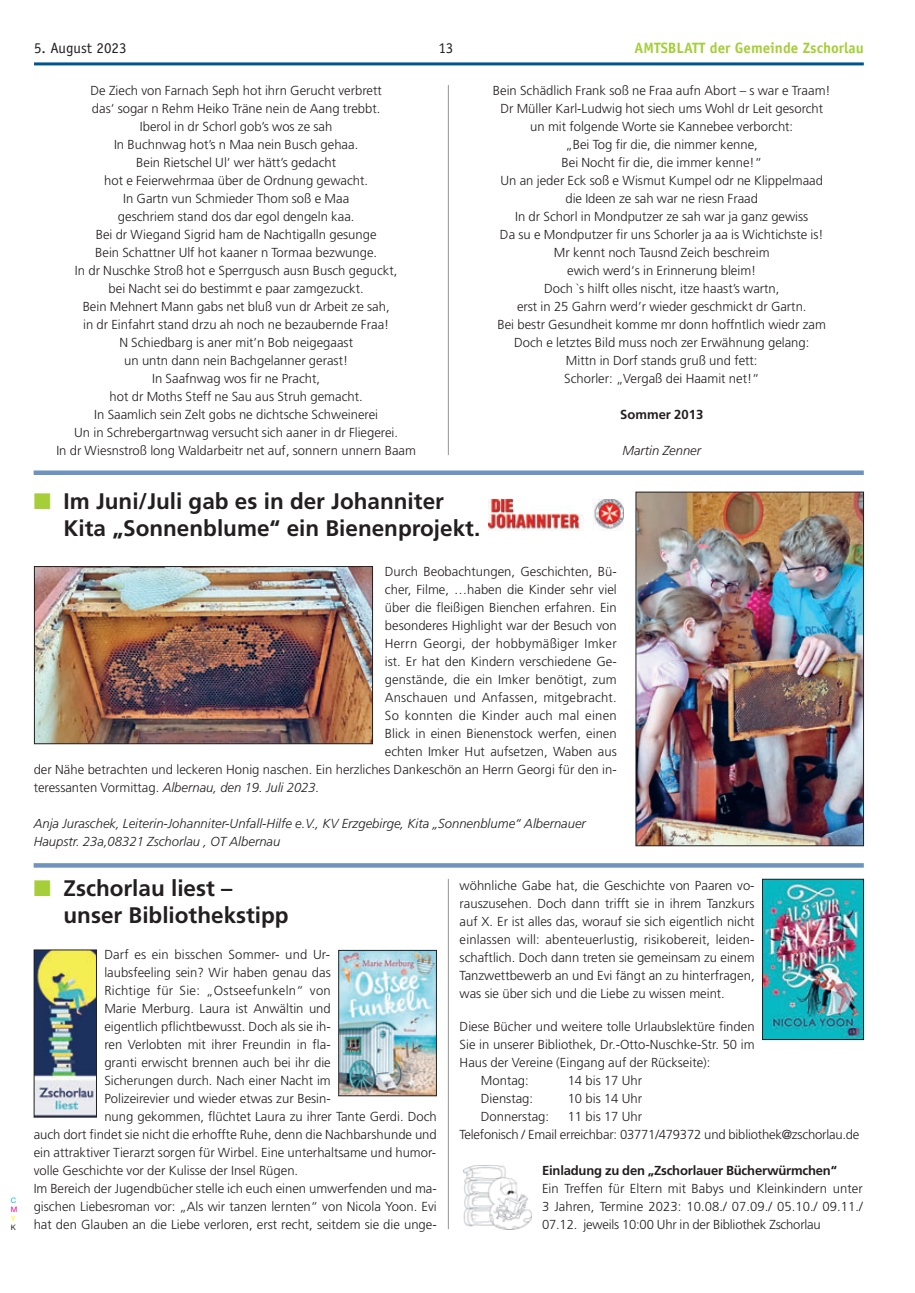
<style>
.page{position:relative;width:915px;height:1293px;background:#fff}
.page>*{position:absolute;margin:0;border:0;box-sizing:border-box;transform-origin:0 0}
.t1{font:700 22.5px/26.8px "Frutiger";color:#231f20}
.t2{font:700 15px "Officina Sans";color:#a6ce39}
.t3{font:15px "Officina Sans";color:#231f20}
.t4{font:300 13.05px/18px "Frutiger";color:#231f20;text-align:center}
.t5{font:italic 300 13.05px/18px "Frutiger";color:#231f20}
.t6{font:300 13.05px "Frutiger";letter-spacing:.02em;color:#231f20}
.t7{font:700 13.05px "Frutiger";letter-spacing:-.015em;color:#231f20}
.t8{font:7.5px "Helvetica Neue";color:#00aeef}
.t9{font:7.5px "Helvetica Neue";color:#ed028c}
.t10{font:7.5px "Helvetica Neue";color:#fff101}
.t11{font:7.5px "Helvetica Neue";color:#231f20}
.s1{color:#a6ce39}
.s2{font-style:normal}
</style>
<div class="page">
<hr style="left:34px;top:62px;width:829px;height:3px;background:#00548e">
<hr style="left:448px;top:85px;width:1px;height:370px;background:#939598">
<img style="left:36px;top:568px;width:335px;height:174px">
<div style="left:34px;top:566px;width:339px;height:178px;border:1px solid #231f20"></div>
<img style="left:637px;top:494px;width:224px;height:350px">
<div style="left:635px;top:492px;width:228px;height:354px;border:1px solid #231f20"></div>
<img style="left:488px;top:499px;width:134px;height:32px">
<div style="left:34px;top:470px;width:829px;height:5px;background:#6d93be"></div>
<svg style="left:34px;top:863px;width:829px;height:4px;background:#7297c0"></svg>
<img style="left:36px;top:951px;width:59px;height:164px">
<div style="left:34px;top:949px;width:63px;height:168px;border:1px solid #231f20"></div>
<img style="left:340px;top:952px;width:94px;height:142px">
<div style="left:338px;top:950px;width:98px;height:146px;border:1px solid #231f20"></div>
<img style="left:763px;top:881px;width:98px;height:157px">
<div style="left:761px;top:879px;width:102px;height:161px;border:1px solid #231f20"></div>
<img style="left:463px;top:1165px;width:68px;height:64px">
<hr style="left:448px;top:879px;width:1px;height:350px;background:#939598">
<p class="t8" style="left:11px;top:1197px;width:7px">C</p>
<p class="t9" style="left:11px;top:1206px;width:8px">M</p>
<p class="t10" style="left:11px;top:1215px;width:6px">Y</p>
<p class="t11" style="left:11px;top:1224px;width:7px">K</p>
<p class="t3" style="left:34px;top:43px;width:94px">5. August 2023</p>
<p class="t3" style="left:438px;top:43px;width:16px">13</p>
<p class="t2" style="left:634px;top:43px;width:231px">AMTSBLATT der Gemeinde Zschorlau</p>
<p class="t4" style="left:56px;top:82px;width:361px">De Ziech von Farnach Seph hot ihrn Gerucht verbrett<br>das‘ sogar n Rehm Heiko Träne nein de Aang trebbt.<br>Iberol in dr Schorl gob’s wos ze sah<br>In Buchnwag hot’s n Maa nein Busch gehaa.<br>Bein Rietschel Ul‘ wer hätt’s gedacht<br>hot e Feierwehrmaa über de Ordnung gewacht.<br>In Gartn vun Schmieder Thom soß e Maa<br>geschriem stand dos dar egol dengeln kaa.<br>Bei dr Wiegand Sigrid ham de Nachtigalln gesunge<br>Bein Schattner Ulf hot kaaner n Tormaa bezwunge.<br>In dr Nuschke Stroß hot e Sperrgusch ausn Busch geguckt,<br>bei Nacht sei do bestimmt e paar zamgezuckt.<br>Bein Mehnert Mann gabs net bluß vun dr Arbeit ze sah,<br>in dr Einfahrt stand drzu ah noch ne bezaubernde Fraa!<br>N Schiedbarg is aner mit’n Bob neigegaast<br>un untn dann nein Bachgelanner gerast!<br>In Saafnwag wos fir ne Pracht,<br>hot dr Moths Steff ne Sau aus Struh gemacht.<br>In Saamlich sein Zelt gobs ne dichtsche Schweinerei<br>Un in Schrebergartnwag versucht sich aaner in dr Fliegerei.<br>In dr Wiesnstroß long Waldarbeitr net auf, sonnern unnern Baam</p>
<p class="t4" style="left:492px;top:82px;width:339px">Bein Schädlich Frank soß ne Fraa aufn Abort – s war e Traam!<br>Dr Müller Karl-Ludwig hot siech ums Wohl dr Leit gesorcht un mit folgende Worte sie Kannebee verborcht:<br>„Bei Tog fir die, die nimmer kenne,<br>Bei Nocht fir die, die immer kenne!“<br>Un an jeder Eck soß e Wismut Kumpel odr ne Klippelmaad die Ideen ze sah war ne riesn Fraad<br>In dr Schorl in Mondputzer ze sah war ja ganz gewiss<br>Da su e Mondputzer fir uns Schorler ja aa is Wichtichste is!<br>Mr kennt noch Tausnd Zeich beschreim<br>ewich werd‘s in Erinnerung bleim!<br>Doch `s hilft olles nischt, itze haast’s wartn,<br>erst in 25 Gahrn werd’r wieder geschmickt dr Gartn.<br>Bei bestr Gesundheit komme mr donn hoffntlich wiedr zam Doch e letztes Bild muss noch zer Erwähnung gelang:<br>Mittn in Dorf stands gruß und fett:<br>Schorler: „Vergaß dei Haamit net!“</p>
<p class="t7" style="left:620px;top:409px;width:85px">Sommer 2013</p>
<p class="t5" style="left:622px;top:442px;width:80px">Martin Zenner</p>
<h1 class="t1" style="left:63px;top:489px;width:418px;text-indent:-30px"><span class="s1">■</span> Im Juni/Juli gab es in der Johanniter<br>Kita „Sonnenblume“ ein Bienenprojekt.</h1>
<p class="t4" style="left:385px;top:563px;width:233px">Durch Beobachtungen, Geschichten, Bü-</p>
<p class="t4" style="left:385px;top:581px;width:233px">cher, Filme, …haben die Kinder sehr viel</p>
<p class="t4" style="left:385px;top:599px;width:233px">über die fleißigen Bienchen erfahren. Ein</p>
<p class="t4" style="left:385px;top:617px;width:233px">besonderes Highlight war der Besuch von</p>
<p class="t6" style="left:385px;top:638px;width:233px">Herrn Georgi, der hobbymäßiger Imker</p>
<p class="t4" style="left:385px;top:653px;width:233px">ist. Er hat den Kindern verschiedene Ge-</p>
<p class="t4" style="left:385px;top:671px;width:233px">genstände, die ein Imker benötigt, zum</p>
<p class="t4" style="left:385px;top:689px;width:233px">Anschauen und Anfassen, mitgebracht.</p>
<p class="t6" style="left:385px;top:710px;width:233px">So konnten die Kinder auch mal einen</p>
<p class="t4" style="left:385px;top:725px;width:233px">Blick in einen Bienenstock werfen, einen</p>
<p class="t4" style="left:385px;top:743px;width:233px">echten Imker Hut aufsetzen, Waben aus</p>
<p class="t4" style="left:34px;top:761px;width:584px">der Nähe betrachten und leckeren Honig naschen. Ein herzliches Dankeschön an Herrn Georgi für den in-</p>
<p class="t5" style="left:34px;top:779px;width:287px"><span class="s2">teressanten Vormittag.</span> Albernau, den 19. Juli 2023.</p>
<p class="t5" style="left:34px;top:815px;width:553px">Anja Juraschek, Leiterin-Johanniter-Unfall- Hilfe e.V., KV Erzgebirge, Kita „Sonnenblume“ Albernauer<br>Haupstr. 23a,08321 Zschorlau , OT Albernau</p>
<h1 class="t1" style="left:63px;top:876px;width:227px;text-indent:-30px"><span class="s1">■</span> Zschorlau liest – unser Bibliothekstipp</h1>
<p class="t4" style="left:104px;top:946px;width:227px">Darf es ein bisschen Sommer- und Ur-</p>
<p class="t4" style="left:104px;top:964px;width:228px">laubsfeeling sein? Wir haben genau das</p>
<p class="t6" style="left:104px;top:985px;width:228px">Richtige für Sie: „Ostseefunkeln“ von</p>
<p class="t4" style="left:104px;top:1000px;width:228px">Marie Merburg. Laura ist Anwältin und</p>
<p class="t4" style="left:104px;top:1018px;width:228px">eigentlich pflichtbewusst. Doch als sie ih-</p>
<p class="t4" style="left:104px;top:1036px;width:228px">ren Verlobten mit ihrer Freundin in fla-</p>
<p class="t4" style="left:104px;top:1054px;width:228px">granti erwischt brennen auch bei ihr die</p>
<p class="t4" style="left:104px;top:1072px;width:228px">Sicherungen durch. Nach einer Nacht im</p>
<p class="t4" style="left:104px;top:1090px;width:228px">Polizeirevier und wieder etwas zur Besin-</p>
<p class="t4" style="left:104px;top:1108px;width:334px">nung gekommen, flüchtet Laura zu ihrer Tante Gerdi. Doch</p>
<p class="t4" style="left:34px;top:1126px;width:404px">auch dort findet sie nicht die erhoffte Ruhe, denn die Nachbarshunde und</p>
<p class="t4" style="left:34px;top:1144px;width:403px">ein attraktiver Tierarzt sorgen für Wirbel. Eine unterhaltsame und humor-</p>
<p class="t4" style="left:34px;top:1162px;width:266px">volle Geschichte vor der Kulisse der Insel Rügen.</p>
<p class="t4" style="left:34px;top:1180px;width:404px">Im Bereich der Jugendbücher stelle ich euch einen umwerfenden und ma-</p>
<p class="t4" style="left:34px;top:1198px;width:404px">gischen Liebesroman vor: „Als wir tanzen lernten“ von Nicola Yoon. Evi</p>
<p class="t4" style="left:34px;top:1216px;width:404px">hat den Glauben an die Liebe verloren, erst recht, seitdem sie die unge-</p>
<p class="t4" style="left:459px;top:877px;width:296px;text-align:justify">wöhnliche Gabe hat, die Geschichte von Paaren vo&shy;rauszusehen. Doch dann trifft sie in ihrem Tanzkurs auf X. Er ist alles das, worauf sie sich eigentlich nicht einlassen will: abenteuerlustig, risikobereit, leiden&shy;schaftlich. Doch dann treten sie gemeinsam zu einem Tanzwettbewerb an und Evi fängt an zu hinterfragen, was sie über sich und die Liebe zu wissen meint.</p>
<p class="t4" style="left:459px;top:1018px;width:296px">Diese Bücher und weitere tolle Urlaubslektüre finden</p>
<p class="t4" style="left:459px;top:1036px;width:296px">Sie in unserer Bibliothek, Dr.-Otto-Nuschke-Str. 50 im</p>
<p class="t4" style="left:459px;top:1054px;width:252px">Haus der Vereine (Eingang auf der Rückseite):</p>
<p class="t4" style="left:480px;top:1072px;width:49px">Montag:</p>
<p class="t4" style="left:567px;top:1072px;width:76px">14 bis 17 Uhr</p>
<p class="t4" style="left:480px;top:1090px;width:54px">Dienstag:</p>
<p class="t4" style="left:567px;top:1090px;width:76px">10 bis 14 Uhr</p>
<p class="t4" style="left:480px;top:1108px;width:70px">Donnerstag:</p>
<p class="t4" style="left:459px;top:1108px;width:401px;text-align:left;text-indent:108px">11 bis 17 Uhr<br>Telefonisch / Email erreichbar: 03771/479372 und bibliothek@zschorlau.de</p>
<p class="t7" style="left:542px;top:1165px;width:296px">Einladung zu den „Zschorlauer Bücherwürmchen“</p>
<p class="t4" style="left:542px;top:1180px;width:322px;text-align:justify">Ein Treffen für Eltern mit Babys und Kleinkindern unter 3 Jahren, Termine 2023: 10.08./ 07.09./ 05.10./ 09.11./ 07.12. jeweils 10:00 Uhr in der Bibliothek Zschorlau</p>
</div>
